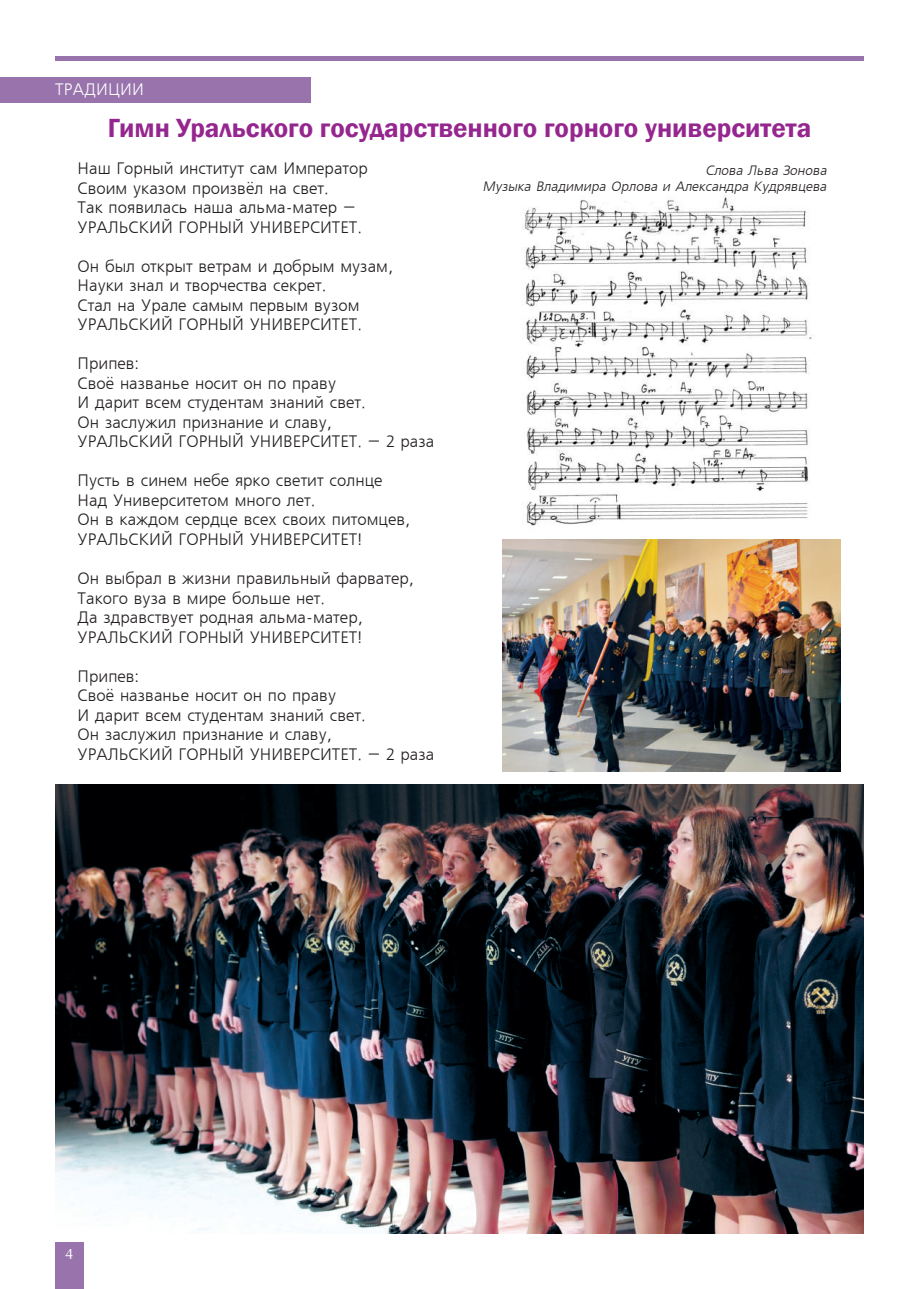
<style>
.page{position:relative;width:919px;height:1289px;background:#fff}
.page>*{position:absolute;margin:0;border:0;box-sizing:border-box;transform-origin:0 0}
.t1{font:600 27px "Franklin Gothic";color:#95268f}
.t2{font:16.5px/19.5px "Free Set CTT";color:#231f20}
.t3{font:16.5px "Free Set CTT";letter-spacing:.01em;color:#fff}
.t4{font:15px "AG Opus";color:#fff}
.t5{font:italic 13.5px/16.2px "Free Set Cyrillic";color:#231f20;text-align:right}
</style>
<div class="page">
<div style="left:55px;top:1242px;width:28px;height:46px;background:#9873ac"></div>
<hr style="left:55px;top:56px;width:808px;height:4px;background:#9873ac">
<img style="left:523px;top:195px;width:289px;height:331px">
<img style="left:55px;top:784px;width:808px;height:449px">
<img style="left:502px;top:539px;width:338px;height:232px">
<div style="left:0;top:78px;width:310px;height:25px;background:#9873ac"></div>
<p class="t3" style="left:55px;top:81px;width:90px">ТРАДИЦИИ</p>
<h1 class="t1" style="left:108px;top:111px;width:705px">Гимн Уральского государственного горного университета</h1>
<p class="t2" style="left:78px;top:160px;width:292px">Наш Горный институт сам Император<br>Своим указом произвёл на свет.<br>Так появилась наша альма-матер –<br>УРАЛЬСКИЙ ГОРНЫЙ УНИВЕРСИТЕТ.</p>
<p class="t2" style="left:78px;top:257px;width:317px">Он был открыт ветрам и добрым музам,<br>Науки знал и творчества секрет.<br>Стал на Урале самым первым вузом<br>УРАЛЬСКИЙ ГОРНЫЙ УНИВЕРСИТЕТ.</p>
<p class="t2" style="left:78px;top:355px;width:358px">Припев:<br>Своё названье носит он по праву<br>И дарит всем студентам знаний свет.<br>Он заслужил признание и славу,<br>УРАЛЬСКИЙ ГОРНЫЙ УНИВЕРСИТЕТ. – 2 раза</p>
<p class="t2" style="left:78px;top:472px;width:334px">Пусть в синем небе ярко светит солнце Над Университетом много лет.<br>Он в каждом сердце всех своих питомцев, УРАЛЬСКИЙ ГОРНЫЙ УНИВЕРСИТЕТ!</p>
<p class="t2" style="left:78px;top:569px;width:338px">Он выбрал в жизни правильный фарватер, Такого вуза в мире больше нет.<br>Да здравствует родная альма-матер, УРАЛЬСКИЙ ГОРНЫЙ УНИВЕРСИТЕТ!</p>
<p class="t2" style="left:78px;top:667px;width:358px">Припев:<br>Своё названье носит он по праву<br>И дарит всем студентам знаний свет.<br>Он заслужил признание и славу,<br>УРАЛЬСКИЙ ГОРНЫЙ УНИВЕРСИТЕТ. – 2 раза</p>
<p class="t5" style="left:482px;top:162px;width:348px">Слова Льва Зонова<br>Музыка Владимира Орлова и Александра Кудрявцева</p>
<p class="t4" style="left:65px;top:1246px;width:10px">4</p>
</div>
